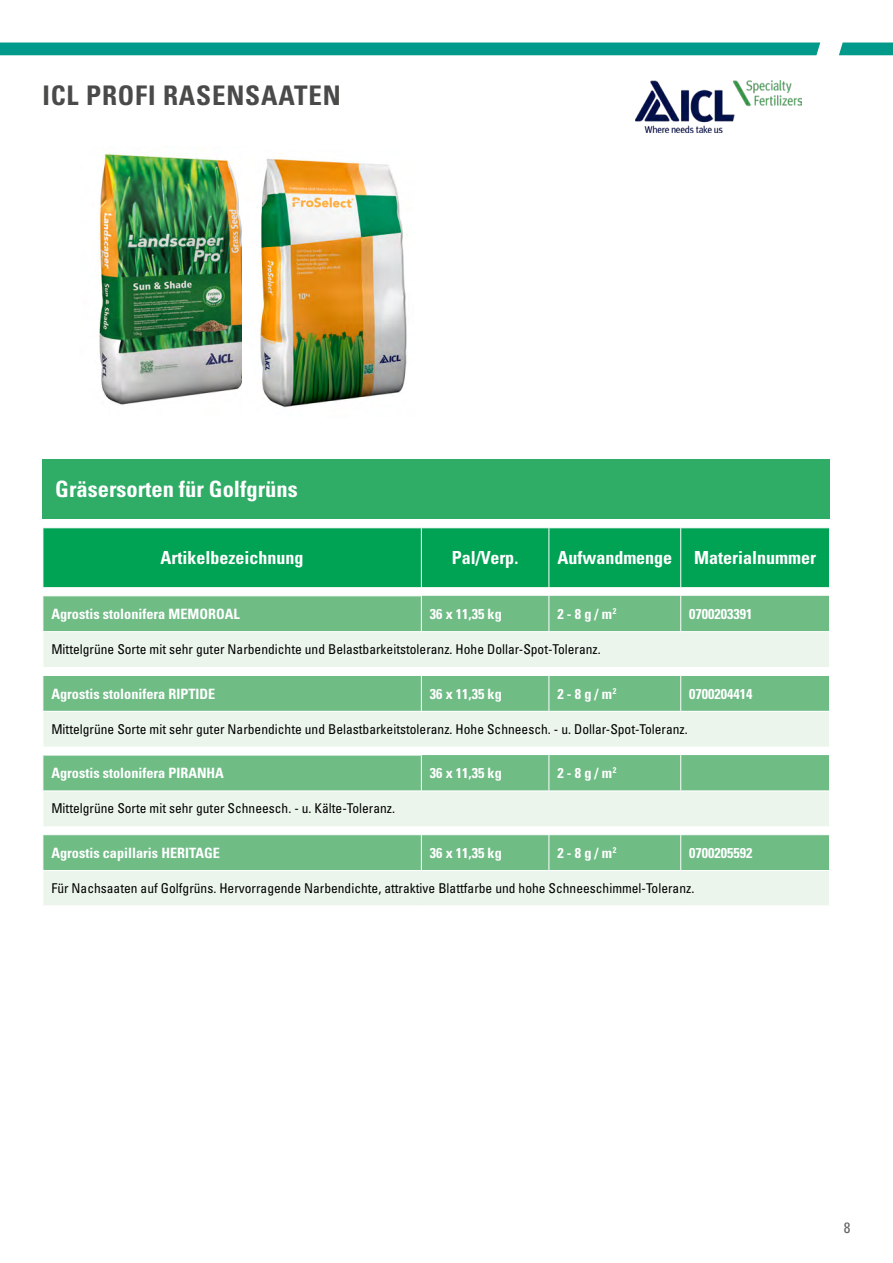
<style>
.page{position:relative;width:893px;height:1263px;background:#fff}
.page>*{position:absolute;margin:0;border:0;box-sizing:border-box;transform-origin:0 0}
.t1{font:700 condensed 27px "Univers LT Std";letter-spacing:.03em;color:#4a4a49}
.t2{font:700 condensed 22.5px "Univers LT Std";color:#fff}
.t3{font:700 condensed 18px "Univers LT Std";color:#fff}
.t4{font:condensed 15px "Univers LT Std";color:#646363}
.t5{font:700 condensed 14.25px "Univers LT Std";color:#fff}
.t6{font:condensed 13.5px "Univers LT Std";color:#000}
</style>
<div class="page">
<div style="left:0;top:43px;width:893px;height:12px;background:#00998a"></div>
<img style="left:99px;top:149px;width:143px;height:256px">
<img style="left:257px;top:158px;width:151px;height:250px">
<div style="left:43px;top:459px;width:787px;height:60px;background:#2fac66"></div>
<img style="left:635px;top:81px;width:167px;height:51px">
<div style="left:44px;top:528px;width:785px;height:59px;background:#00a254"></div>
<svg style="left:43px;top:587px;width:787px;height:9px"></svg>
<div style="left:44px;top:596px;width:785px;height:35px;background:#6fbc85"></div>
<svg style="left:44px;top:632px;width:785px;height:273px;background:#bcdfc5"></svg>
<hr style="left:421px;top:528px;width:1px;height:59px;background:#fff">
<hr style="left:549px;top:528px;width:1px;height:59px;background:#fff">
<hr style="left:680px;top:528px;width:1px;height:59px;background:#fff">
<hr style="left:680px;top:596px;width:1px;height:35px;background:#fff">
<hr style="left:549px;top:596px;width:1px;height:35px;background:#fff">
<hr style="left:421px;top:790px;width:128px;height:1px;background:#fff">
<hr style="left:549px;top:790px;width:132px;height:1px;background:#fff">
<hr style="left:681px;top:790px;width:149px;height:1px;background:#fff">
<hr style="left:680px;top:676px;width:1px;height:35px;background:#fff">
<hr style="left:549px;top:676px;width:1px;height:35px;background:#fff">
<hr style="left:680px;top:755px;width:1px;height:35px;background:#fff">
<hr style="left:549px;top:755px;width:1px;height:35px;background:#fff">
<hr style="left:680px;top:835px;width:1px;height:35px;background:#fff">
<hr style="left:549px;top:835px;width:1px;height:35px;background:#fff">
<hr style="left:421px;top:834px;width:128px;height:1px;background:#fff">
<hr style="left:549px;top:834px;width:132px;height:1px;background:#fff">
<hr style="left:681px;top:834px;width:149px;height:1px;background:#fff">
<hr style="left:421px;top:870px;width:128px;height:1px;background:#fff">
<hr style="left:549px;top:870px;width:132px;height:1px;background:#fff">
<hr style="left:681px;top:870px;width:149px;height:1px;background:#fff">
<hr style="left:421px;top:675px;width:128px;height:1px;background:#fff">
<hr style="left:549px;top:675px;width:132px;height:1px;background:#fff">
<hr style="left:681px;top:675px;width:149px;height:1px;background:#fff">
<hr style="left:421px;top:711px;width:128px;height:1px;background:#fff">
<hr style="left:549px;top:711px;width:132px;height:1px;background:#fff">
<hr style="left:681px;top:711px;width:149px;height:1px;background:#fff">
<hr style="left:43px;top:595px;width:379px;height:1px;background:#fff">
<hr style="left:421px;top:596px;width:1px;height:35px;background:#fff">
<hr style="left:43px;top:675px;width:378px;height:1px;background:#fff">
<hr style="left:421px;top:676px;width:1px;height:35px;background:#fff">
<hr style="left:43px;top:711px;width:378px;height:1px;background:#fff">
<hr style="left:43px;top:755px;width:379px;height:1px;background:#fff">
<hr style="left:421px;top:755px;width:1px;height:35px;background:#fff">
<hr style="left:43px;top:790px;width:378px;height:1px;background:#fff">
<hr style="left:43px;top:834px;width:378px;height:1px;background:#fff">
<hr style="left:421px;top:835px;width:1px;height:35px;background:#fff">
<hr style="left:43px;top:870px;width:378px;height:1px;background:#fff">
<h1 class="t1" style="left:43px;top:78px;width:300px">ICL PROFI RASENSAATEN</h1>
<h2 class="t2" style="left:55px;top:475px;width:244px">Gräsersorten für Golfgrüns</h2>
<h3 class="t3" style="left:161px;top:547px;width:145px">Artikelbezeichnung</h3>
<h3 class="t3" style="left:452px;top:547px;width:68px">Pal/Verp.</h3>
<h3 class="t3" style="left:557px;top:547px;width:260px">Aufwandmenge Materialnummer</h3>
<p class="t5" style="left:51px;top:605px;width:190px">Agrostis stolonifera MEMOROAL</p>
<p class="t5" style="left:430px;top:605px;width:73px">36 x 11,35 kg</p>
<p class="t5" style="left:557px;top:605px;width:61px">2 - 8 g / m<sup>2</sup></p>
<p class="t5" style="left:689px;top:605px;width:65px">0700203391</p>
<p class="t6" style="left:51px;top:641px;width:551px">Mittelgrüne Sorte mit sehr guter Narbendichte und Belastbarkeitstoleranz. Hohe Dollar-Spot-Toleranz.</p>
<p class="t5" style="left:51px;top:685px;width:165px">Agrostis stolonifera RIPTIDE</p>
<p class="t5" style="left:430px;top:685px;width:73px">36 x 11,35 kg</p>
<p class="t5" style="left:557px;top:685px;width:61px">2 - 8 g / m<sup>2</sup></p>
<p class="t5" style="left:689px;top:685px;width:65px">0700204414</p>
<p class="t6" style="left:51px;top:720px;width:638px">Mittelgrüne Sorte mit sehr guter Narbendichte und Belastbarkeitstoleranz. Hohe Schneesch. - u. Dollar-Spot-Toleranz.</p>
<p class="t5" style="left:51px;top:764px;width:174px">Agrostis stolonifera PIRANHA</p>
<p class="t5" style="left:430px;top:764px;width:73px">36 x 11,35 kg</p>
<p class="t5" style="left:557px;top:764px;width:61px">2 - 8 g / m<sup>2</sup></p>
<p class="t6" style="left:51px;top:800px;width:345px">Mittelgrüne Sorte mit sehr guter Schneesch. - u. Kälte-Toleranz.</p>
<p class="t5" style="left:51px;top:844px;width:170px">Agrostis capillaris HERITAGE</p>
<p class="t5" style="left:430px;top:844px;width:73px">36 x 11,35 kg</p>
<p class="t5" style="left:557px;top:844px;width:61px">2 - 8 g / m<sup>2</sup></p>
<p class="t5" style="left:689px;top:844px;width:65px">0700205592</p>
<p class="t6" style="left:51px;top:880px;width:644px">Für Nachsaaten auf Golfgrüns. Hervorragende Narbendichte, attraktive Blattfarbe und hohe Schneeschimmel-Toleranz.</p>
<p class="t4" style="left:844px;top:1218px;width:8px">8</p>
</div>
